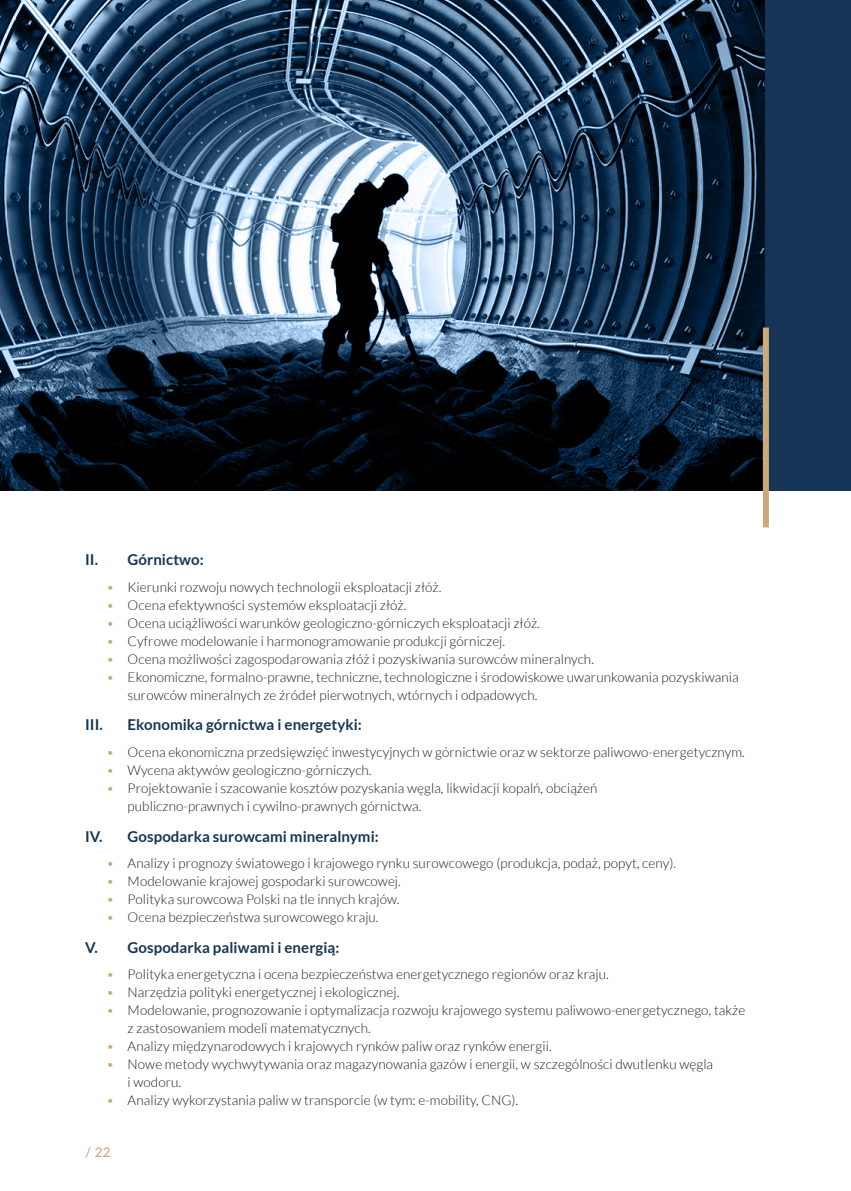
<style>
.page{position:relative;width:851px;height:1191px;background:#fff}
.page>*{position:absolute;margin:0;border:0;box-sizing:border-box;transform-origin:0 0}
.t1{font:700 15px "Lato";letter-spacing:.005em;color:#163556}
.t2{font:300 13.5px/18px "Lato";letter-spacing:.005em;color:#1d1d1b}
.t3{font:500 13.5px "Lato";color:#cba979}
.s1{color:#cba979}
</style>
<div class="page">
<svg style="left:0;top:0;width:765px;height:490px;background:#2d455b"></svg>
<div style="left:765px;top:0;width:85px;height:490px;background:#163556"></div>
<div style="left:762px;top:327px;width:6px;height:200px;background:#cba979"></div>
<p class="t1" style="left:85px;top:551px;width:120px">II. Górnictwo:</p>
<p class="t2" style="left:106px;top:578px;width:336px"><span class="s1">•</span> Kierunki rozwoju nowych technologii eksploatacji złóż.</p>
<p class="t2" style="left:106px;top:596px;width:301px"><span class="s1">•</span> Ocena efektywności systemów eksploatacji złóż.</p>
<p class="t2" style="left:106px;top:614px;width:435px"><span class="s1">•</span> Ocena uciążliwości warunków geologiczno-górniczych eksploatacji złóż.</p>
<p class="t2" style="left:106px;top:632px;width:400px"><span class="s1">•</span> Cyfrowe modelowanie i harmonogramowanie produkcji górniczej.</p>
<p class="t2" style="left:106px;top:650px;width:489px"><span class="s1">•</span> Ocena możliwości zagospodarowania złóż i pozyskiwania surowców mineralnych.</p>
<p class="t2" style="left:128px;top:668px;width:612px;text-indent:-21px"><span class="s1">•</span> Ekonomiczne, formalno-prawne, techniczne, technologiczne i środowiskowe uwarunkowania pozyskiwania surowców mineralnych ze źródeł pierwotnych, wtórnych i odpadowych.</p>
<p class="t1" style="left:85px;top:716px;width:19px">III.</p>
<p class="t1" style="left:128px;top:716px;width:236px">Ekonomika górnictwa i energetyki:</p>
<p class="t2" style="left:106px;top:743px;width:640px"><span class="s1">•</span> Ocena ekonomiczna przedsięwzięć inwestycyjnych w górnictwie oraz w sektorze paliwowo-energetycznym.</p>
<p class="t2" style="left:106px;top:761px;width:267px"><span class="s1">•</span> Wycena aktywów geologiczno-górniczych.</p>
<p class="t2" style="left:128px;top:779px;width:471px;text-indent:-21px"><span class="s1">•</span> Projektowanie i szacowanie kosztów pozyskania węgla, likwidacji kopalń, obciążeń publiczno-prawnych i cywilno-prawnych górnictwa.</p>
<p class="t1" style="left:85px;top:827px;width:295px">IV. Gospodarka surowcami mineralnymi:</p>
<p class="t2" style="left:106px;top:854px;width:571px"><span class="s1">•</span> Analizy i prognozy światowego i krajowego rynku surowcowego (produkcja, podaż, popyt, ceny).</p>
<p class="t2" style="left:106px;top:872px;width:296px"><span class="s1">•</span> Modelowanie krajowej gospodarki surowcowej.</p>
<p class="t2" style="left:106px;top:890px;width:295px"><span class="s1">•</span> Polityka surowcowa Polski na tle innych krajów.</p>
<p class="t2" style="left:106px;top:908px;width:274px"><span class="s1">•</span> Ocena bezpieczeństwa surowcowego kraju.</p>
<p class="t1" style="left:85px;top:939px;width:256px">V. Gospodarka paliwami i energią:</p>
<p class="t2" style="left:106px;top:965px;width:504px"><span class="s1">•</span> Polityka energetyczna i ocena bezpieczeństwa energetycznego regionów oraz kraju.</p>
<p class="t2" style="left:106px;top:983px;width:294px"><span class="s1">•</span> Narzędzia polityki energetycznej i ekologicznej.</p>
<p class="t2" style="left:128px;top:1001px;width:619px;text-indent:-21px"><span class="s1">•</span> Modelowanie, prognozowanie i optymalizacja rozwoju krajowego systemu paliwowo-energetycznego, także z zastosowaniem modeli matematycznych.</p>
<p class="t2" style="left:106px;top:1037px;width:446px"><span class="s1">•</span> Analizy międzynarodowych i krajowych rynków paliw oraz rynków energii.</p>
<p class="t2" style="left:128px;top:1055px;width:587px;text-indent:-21px"><span class="s1">•</span> Nowe metody wychwytywania oraz magazynowania gazów i energii, w szczególności dwutlenku węgla i wodoru.</p>
<p class="t2" style="left:106px;top:1091px;width:413px"><span class="s1">•</span> Analizy wykorzystania paliw w transporcie (w tym: e-mobility, CNG).</p>
<p class="t3" style="left:85px;top:1142px;width:27px">/ 22</p>
</div>
